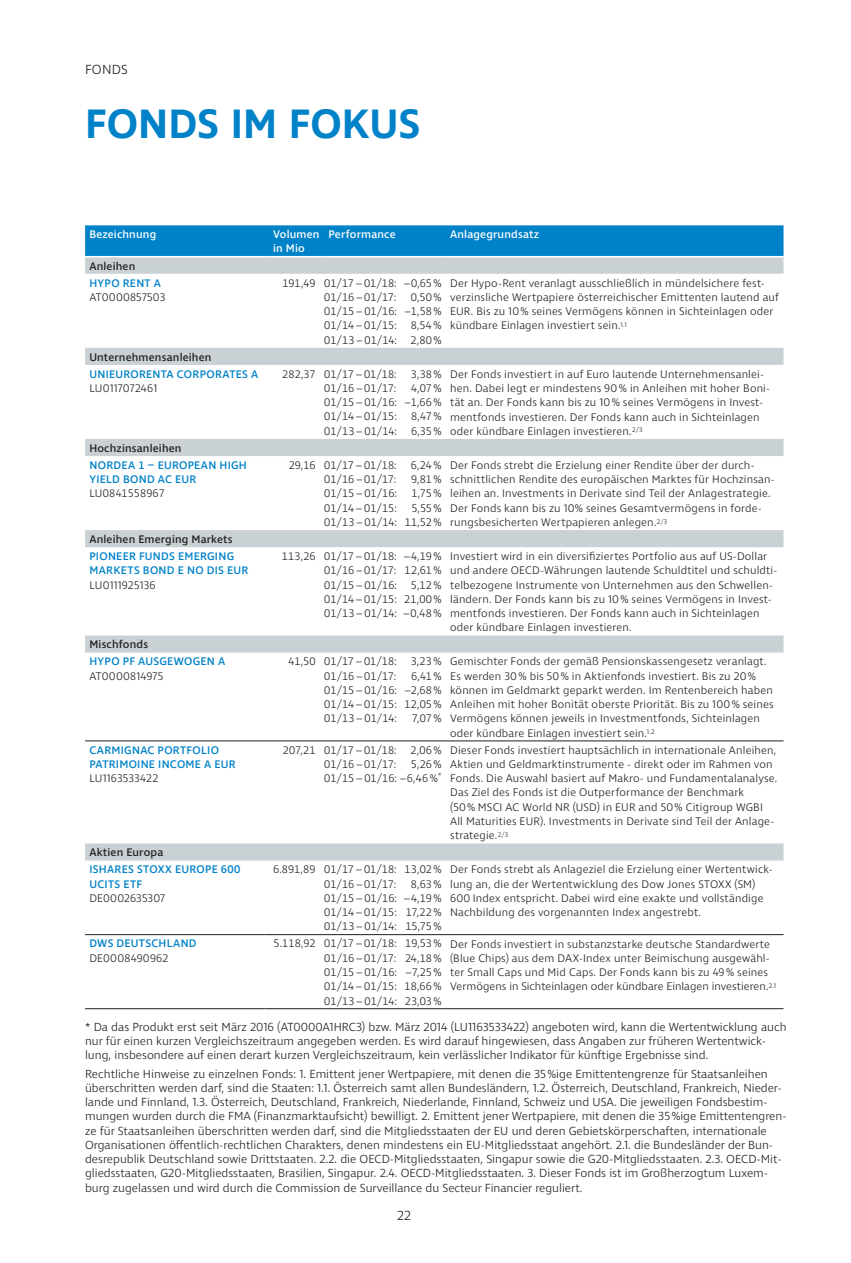
<style>
.page{position:relative;width:851px;height:1263px;background:#fff}
.page>*{position:absolute;margin:0;border:0;box-sizing:border-box;transform-origin:0 0}
.t1{font:600 42px "Ingra";color:#0082c9}
.t2{font:300 13.5px "Ingra";letter-spacing:.02em;color:#231f20}
.t3{font:300 12px/14.2px "Ingra";color:#231f20}
.t4{font:300 11.25px/14.2px "Ingra";letter-spacing:.015em;color:#231f20}
.t5{font:300 11.25px/14.2px "Ingra";letter-spacing:-.005em;color:#231f20;text-align:center}
.t6{font:500 11.25px/14.2px "Ingra";letter-spacing:.025em;color:#0082c9}
.t7{font:500 11.25px "Ingra";letter-spacing:.015em;color:#231f20}
.t8{font:500 11.25px/14.2px "Ingra";letter-spacing:.015em;color:#fff}
.t9{font:300 11.25px/14.2px "Ingra";letter-spacing:-.01em;color:#231f20;text-align:right}
</style>
<div class="page">
<div style="left:85px;top:225px;width:698px;height:31px;background:#0082c9"></div>
<svg style="left:85px;top:257px;width:698px;height:603px"></svg>
<hr style="left:85px;top:934px;width:179px;height:1px;background:#231f20">
<hr style="left:264px;top:934px;width:60px;height:1px;background:#231f20">
<hr style="left:324px;top:934px;width:122px;height:1px;background:#231f20">
<hr style="left:446px;top:934px;width:337px;height:1px;background:#231f20">
<hr style="left:85px;top:1008px;width:179px;height:1px;background:#231f20">
<hr style="left:264px;top:1008px;width:60px;height:1px;background:#231f20">
<hr style="left:324px;top:1008px;width:122px;height:1px;background:#231f20">
<hr style="left:446px;top:1008px;width:337px;height:1px;background:#231f20">
<hr style="left:85px;top:741px;width:179px;height:1px;background:#231f20">
<hr style="left:264px;top:741px;width:60px;height:1px;background:#231f20">
<hr style="left:324px;top:741px;width:122px;height:1px;background:#231f20">
<hr style="left:446px;top:741px;width:337px;height:1px;background:#231f20">
<p class="t2" style="left:85px;top:61px;width:44px">FONDS</p>
<h1 class="t1" style="left:85px;top:98px;width:336px">FONDS IM FOKUS</h1>
<p class="t8" style="left:89px;top:228px;width:68px">Bezeichnung</p>
<p class="t8" style="left:273px;top:228px;width:48px">Volumen in Mio</p>
<p class="t8" style="left:328px;top:228px;width:69px">Performance</p>
<p class="t8" style="left:450px;top:228px;width:90px">Anlagegrundsatz</p>
<p class="t7" style="left:89px;top:259px;width:47px">Anleihen</p>
<p class="t6" style="left:89px;top:276px;width:73px">HYPO RENT A</p>
<p class="t4" style="left:89px;top:290px;width:77px">AT0000857503</p>
<p class="t5" style="left:282px;top:276px;width:161px">191,49 01/17–01/18: –0,65%<br>01/16–01/17:</p>
<p class="t4" style="left:450px;top:276px;width:330px">Der Hypo-Rent veranlagt ausschließlich in mündelsichere fest&shy;verzinsliche Wertpapiere österreichischer Emittenten lautend auf EUR. Bis zu 10% seines Vermögens können in Sichteinlagen oder kündbare Einlagen investiert sein.<sup>1.1</sup></p>
<p class="t4" style="left:324px;top:290px;width:119px;text-align:justify;text-indent:87px">0,50% 01/15–01/16: –1,58% 01/14–01/15: 8,54% 01/13–01/14: 2,80%</p>
<p class="t7" style="left:89px;top:350px;width:124px">Unternehmensanleihen</p>
<p class="t6" style="left:89px;top:367px;width:170px">UNIEURORENTA CORPORATES A</p>
<p class="t4" style="left:89px;top:382px;width:69px">LU0117072461</p>
<p class="t7" style="left:89px;top:441px;width:94px">Hochzinsanleihen</p>
<p class="t6" style="left:89px;top:458px;width:159px">NORDEA 1 – EUROPEAN HIGH<br>YIELD BOND AC EUR</p>
<p class="t4" style="left:89px;top:487px;width:77px">LU0841558967</p>
<p class="t7" style="left:89px;top:532px;width:145px">Anleihen Emerging Markets</p>
<p class="t6" style="left:89px;top:550px;width:160px">PIONEER FUNDS EMERGING<br>MARKETS BOND E NO DIS EUR</p>
<p class="t4" style="left:89px;top:578px;width:68px">LU0111925136</p>
<p class="t7" style="left:89px;top:638px;width:60px">Mischfonds</p>
<p class="t6" style="left:89px;top:655px;width:137px">HYPO PF AUSGEWOGEN A</p>
<p class="t4" style="left:89px;top:669px;width:75px">AT0000814975</p>
<p class="t6" style="left:89px;top:743px;width:148px">CARMIGNAC PORTFOLIO<br>PATRIMOINE INCOME A EUR</p>
<p class="t4" style="left:89px;top:772px;width:70px">LU1163533422</p>
<p class="t7" style="left:89px;top:845px;width:75px">Aktien Europa</p>
<p class="t6" style="left:89px;top:863px;width:152px">ISHARES STOXX EUROPE 600<br>UCITS ETF</p>
<p class="t4" style="left:89px;top:891px;width:77px">DE0002635307</p>
<p class="t5" style="left:282px;top:367px;width:116px">282,37 01/17–01/18:</p>
<p class="t4" style="left:411px;top:367px;width:32px">3,38%</p>
<p class="t4" style="left:324px;top:382px;width:73px">01/16–01/17:</p>
<p class="t4" style="left:324px;top:382px;width:119px;text-align:justify;text-indent:87px">4,07% 01/15–01/16: –1,66% 01/14–01/15:</p>
<p class="t9" style="left:324px;top:410px;width:119px">8,47%<br>01/13–01/14: 6,35%</p>
<p class="t5" style="left:288px;top:458px;width:110px">29,16 01/17–01/18:</p>
<p class="t4" style="left:411px;top:458px;width:32px">6,24%</p>
<p class="t4" style="left:324px;top:473px;width:73px">01/16–01/17:</p>
<p class="t4" style="left:411px;top:473px;width:32px">9,81%</p>
<p class="t4" style="left:324px;top:487px;width:74px">01/15–01/16:</p>
<p class="t4" style="left:411px;top:487px;width:32px">1,75%</p>
<p class="t4" style="left:324px;top:501px;width:74px">01/14–01/15:</p>
<p class="t5" style="left:324px;top:501px;width:119px;text-align:right">5,55%<br>01/13–01/14: 11,52%</p>
<p class="t4" style="left:450px;top:367px;width:321px">Der Fonds investiert in auf Euro lautende Unternehmensanlei&shy;hen. Dabei legt er mindestens 90% in Anleihen mit hoher Boni&shy;tät an. Der Fonds kann bis zu 10% seines Vermögens in Invest&shy;mentfonds investieren. Der Fonds kann auch in Sichteinlagen oder kündbare Einlagen investieren.<sup>2/3</sup></p>
<p class="t4" style="left:450px;top:459px;width:326px">Der Fonds strebt die Erzielung einer Rendite über der durch&shy;schnittlichen Rendite des europäischen Marktes für Hochzinsan&shy;leihen an. Investments in Derivate sind Teil der Anlagestrategie.<br>Der Fonds kann bis zu 10% seines Gesamtvermögens in forde&shy;rungsbesicherten Wertpapieren anlegen.<sup>2/3</sup></p>
<p class="t4" style="left:324px;top:550px;width:119px;text-align:justify;text-indent:-42px">113,26 01/17–01/18: –4,19% 01/16–01/17: 12,61% 01/15–01/16: 5,12% 01/14–01/15: 21,00% 01/13–01/14: –0,48%</p>
<p class="t4" style="left:450px;top:550px;width:329px">Investiert wird in ein diversifiziertes Portfolio aus auf US-Dollar und andere OECD-Währungen lautende Schuldtitel und schuldti&shy;telbezogene Instrumente von Unternehmen aus den Schwellen&shy;ländern. Der Fonds kann bis zu 10% seines Vermögens in Invest&shy;mentfonds investieren. Der Fonds kann auch in Sichteinlagen oder kündbare Einlagen investieren.</p>
<p class="t5" style="left:324px;top:655px;width:119px;text-align:left;text-indent:-36px">41,50 01/17–01/18: 3,23%<br>01/16–01/17:</p>
<p class="t4" style="left:324px;top:669px;width:119px;text-align:justify;text-indent:87px">6,41% 01/15–01/16: –2,68% 01/14–01/15: 12,05% 01/13–01/14:</p>
<p class="t4" style="left:412px;top:712px;width:31px">7,07%</p>
<p class="t5" style="left:283px;top:743px;width:160px">207,21 01/17–01/18: 2,06%<br>01/16–01/17:</p>
<p class="t5" style="left:324px;top:758px;width:119px;text-align:right">5,26%<br>01/15–01/16: –6,46%<sup>*</sup></p>
<p class="t4" style="left:450px;top:655px;width:325px">Gemischter Fonds der gemäß Pensionskassengesetz veranlagt.<br>Es werden 30% bis 50% in Aktienfonds investiert. Bis zu 20% können im Geldmarkt geparkt werden. Im Rentenbereich haben Anleihen mit hoher Bonität oberste Priorität. Bis zu 100% seines Vermögens können jeweils in Investmentfonds, Sichteinlagen oder kündbare Einlagen investiert sein.<sup>1.2</sup></p>
<p class="t4" style="left:450px;top:743px;width:328px">Dieser Fonds investiert hauptsächlich in internationale Anleihen, Aktien und Geldmarktinstrumente - direkt oder im Rahmen von Fonds. Die Auswahl basiert auf Makro- und Fundamentalanalyse.<br>Das Ziel des Fonds ist die Outperformance der Benchmark<br>(50% MSCI AC World NR (USD) in EUR and 50% Citigroup WGBI All Maturities EUR). Investments in Derivate sind Teil der Anlage&shy;strategie.<sup>2/3</sup></p>
<p class="t5" style="left:273px;top:863px;width:170px">6.891,89 01/17–01/18: 13,02%<br>01/16–01/17:</p>
<p class="t4" style="left:324px;top:877px;width:119px;text-align:justify;text-indent:87px">8,63% 01/15–01/16: –4,19% 01/14–01/15: 17,22% 01/13–01/14: 15,75%</p>
<p class="t4" style="left:450px;top:863px;width:324px">Der Fonds strebt als Anlageziel die Erzielung einer Wertentwick&shy;lung an, die der Wertentwicklung des Dow Jones STOXX (SM)<br>600 Index entspricht. Dabei wird eine exakte und vollständige Nachbildung des vorgenannten Index angestrebt.</p>
<p class="t4" style="left:324px;top:937px;width:119px;text-align:justify;text-indent:-51px">5.118,92 01/17–01/18: 19,53% 01/16–01/17: 24,18% 01/15–01/16: –7,25% 01/14–01/15: 18,66% 01/13–01/14: 23,03%</p>
<p class="t4" style="left:450px;top:937px;width:327px">Der Fonds investiert in substanzstarke deutsche Standardwerte (Blue Chips) aus dem DAX-Index unter Beimischung ausgewähl&shy;ter Small Caps und Mid Caps. Der Fonds kann bis zu 49% seines Vermögens in Sichteinlagen oder kündbare Einlagen investieren.<sup>2.1</sup></p>
<p class="t3" style="left:85px;top:1020px;width:703px">* Da das Produkt erst seit März 2016 (AT0000A1HRC3) bzw. März 2014 (LU1163533422) angeboten wird, kann die Wertentwicklung auch nur für einen kurzen Vergleichszeitraum angegeben werden. Es wird darauf hingewiesen, dass Angaben zur früheren Wertentwick&shy;lung, insbesondere auf einen derart kurzen Vergleichszeitraum, kein verlässlicher Indikator für künftige Ergebnisse sind.</p>
<p class="t3" style="left:85px;top:1067px;width:703px">Rechtliche Hinweise zu einzelnen Fonds: 1. Emittent jener Wertpapiere, mit denen die 35%ige Emittentengrenze für Staatsanleihen überschritten werden darf, sind die Staaten: 1.1. Österreich samt allen Bundesländern, 1.2. Österreich, Deutschland, Frankreich, Nieder&shy;lande und Finnland, 1.3. Österreich, Deutschland, Frankreich, Niederlande, Finnland, Schweiz und USA. Die jeweiligen Fondsbestim&shy;mungen wurden durch die FMA (Finanzmarktaufsicht) bewilligt. 2. Emittent jener Wertpapiere, mit denen die 35%ige Emittentengren&shy;ze für Staatsanleihen überschritten werden darf, sind die Mitgliedsstaaten der EU und deren Gebietskörperschaften, internationale Organisationen öffentlich-rechtlichen Charakters, denen mindestens ein EU-Mitgliedsstaat angehört. 2.1. die Bundesländer der Bun&shy;desrepublik Deutschland sowie Drittstaaten. 2.2. die OECD-Mitgliedsstaaten, Singapur sowie die G20-Mitgliedsstaaten. 2.3. OECD-Mit&shy;gliedsstaaten, G20-Mitgliedsstaaten, Brasilien, Singapur. 2.4. OECD-Mitgliedsstaaten. 3. Dieser Fonds ist im Großherzogtum Luxem&shy;burg zugelassen und wird durch die Commission de Surveillance du Secteur Financier reguliert.</p>
<p class="t6" style="left:89px;top:937px;width:109px">DWS DEUTSCHLAND</p>
<p class="t4" style="left:89px;top:951px;width:80px">DE0008490962</p>
<p class="t2" style="left:397px;top:1207px;width:15px">22</p>
</div>
